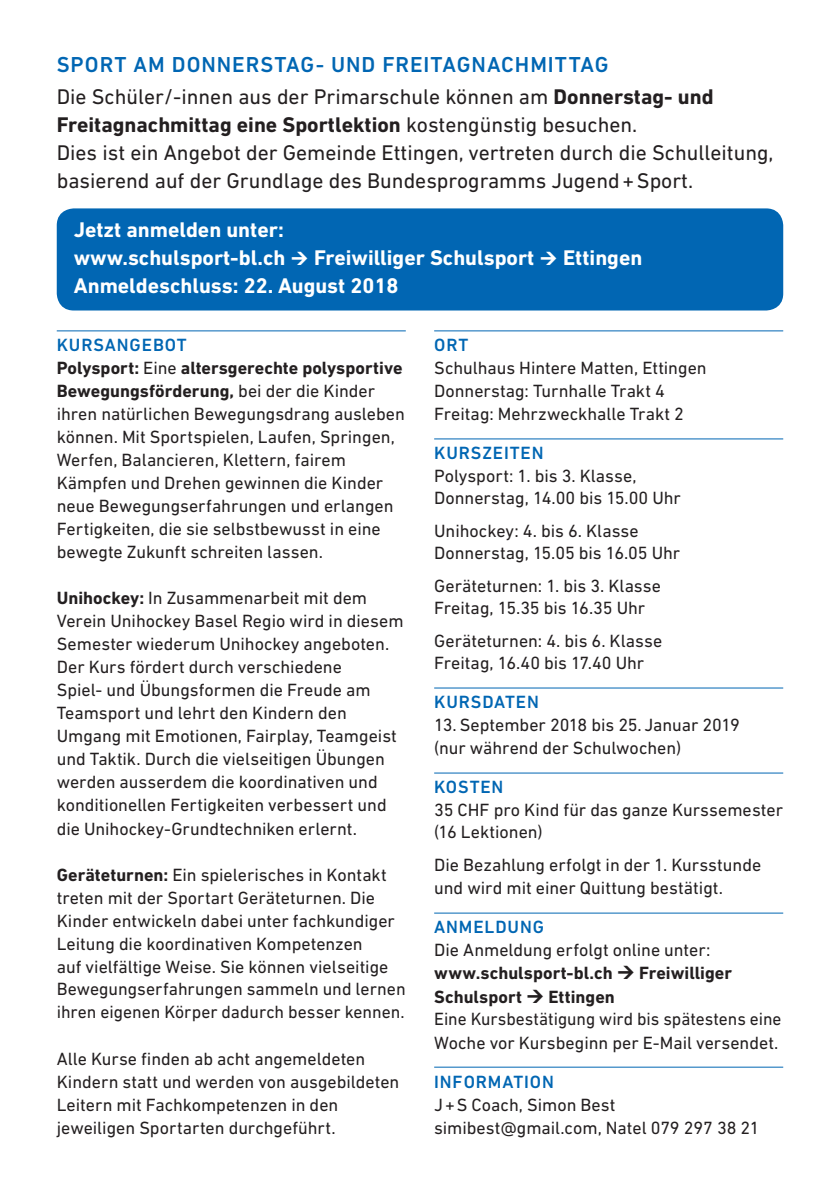
<style>
.page{position:relative;width:840px;height:1191px;background:#fff}
.page>*{position:absolute;margin:0;border:0;box-sizing:border-box;transform-origin:0 0}
.t1{font:500 22px "DIN Next LT Pro";letter-spacing:.04em;color:#0166b3}
.t2{font:21.6px/28px "DIN Next LT Pro";color:#231f20}
.t3{font:700 21.6px/28px "DIN Next LT Pro";color:#fff}
.t4{font:18px/23px "DIN Next LT Pro";color:#231f20}
.t5{font:700 18px "DIN Next LT Pro";color:#231f20}
.t6{font:500 18px "DIN Next LT Pro";letter-spacing:.05em;color:#0166b3}
.s1{font-weight:700}
.s2{font-weight:500;color:#0166b3}
</style>
<div class="page">
<hr style="left:57px;top:330px;width:348px;height:1px;background:#0166b3">
<hr style="left:434px;top:330px;width:348px;height:1px;background:#0166b3">
<hr style="left:434px;top:438px;width:348px;height:1px;background:#0166b3">
<hr style="left:434px;top:687px;width:348px;height:1px;background:#0166b3">
<hr style="left:434px;top:772px;width:348px;height:1px;background:#0166b3">
<hr style="left:434px;top:912px;width:348px;height:1px;background:#0166b3">
<hr style="left:434px;top:1066px;width:348px;height:1px;background:#0166b3">
<div style="left:57px;top:208px;width:725px;height:102px;background:#0166b3;border-radius:17px"></div>
<p class="t1" style="left:57px;top:52px;width:553px">SPORT AM DONNERSTAG- UND FREITAGNACHMITTAG</p>
<p class="t2" style="left:57px;top:82px;width:718px">Die Schüler/-innen aus der Primarschule können am <span class="s1">Donnerstag- und Freitagnachmittag eine Sportlektion</span> kostengünstig besuchen.<br>Dies ist ein Angebot der Gemeinde Ettingen, vertreten durch die Schulleitung, basierend auf der Grundlage des Bundesprogramms Jugend+Sport.</p>
<p class="t3" style="left:74px;top:216px;width:213px">Jetzt anmelden unter: www.schulsport-bl.ch</p>
<p class="t3" style="left:314px;top:244px;width:222px">Freiwilliger Schulsport</p>
<p class="t3" style="left:562px;top:244px;width:81px">Ettingen</p>
<p class="t3" style="left:74px;top:272px;width:326px">Anmeldeschluss: 22. August 2018</p>
<p class="t4" style="left:57px;top:333px;width:349px"><span class="s2">KURSANGEBOT<br></span><span class="s1">Polysport:</span> Eine <span class="s1">altersgerechte polysportive Bewegungsförderung,</span> bei der die Kinder ihren natürlichen Bewegungsdrang ausleben können. Mit Sportspielen, Laufen, Springen, Werfen, Balancieren, Klettern, fairem Kämpfen und Drehen gewinnen die Kinder neue Bewegungserfahrungen und erlangen Fertigkeiten, die sie selbstbewusst in eine bewegte Zukunft schreiten lassen.</p>
<p class="t4" style="left:57px;top:586px;width:348px"><span class="s1">Unihockey:</span> In Zusammenarbeit mit dem Verein Unihockey Basel Regio wird in diesem Semester wiederum Unihockey angeboten.<br>Der Kurs fördert durch verschiedene<br>Spiel- und Übungsformen die Freude am Teamsport und lehrt den Kindern den Umgang mit Emotionen, Fairplay, Teamgeist und Taktik. Durch die vielseitigen Übungen werden ausserdem die koordinativen und konditionellen Fertigkeiten verbessert und die Unihockey-Grundtechniken erlernt.</p>
<p class="t4" style="left:57px;top:862px;width:350px"><span class="s1">Geräteturnen:</span> Ein spielerisches in Kontakt treten mit der Sportart Geräteturnen. Die Kinder entwickeln dabei unter fachkundiger Leitung die koordinativen Kompetenzen<br>auf vielfältige Weise. Sie können vielseitige Bewegungserfahrungen sammeln und lernen ihren eigenen Körper dadurch besser kennen.</p>
<p class="t4" style="left:57px;top:1046px;width:344px">Alle Kurse finden ab acht angemeldeten Kindern statt und werden von ausgebildeten Leitern mit Fachkompetenzen in den jeweiligen Sportarten durchgeführt.</p>
<p class="t6" style="left:434px;top:335px;width:36px">ORT</p>
<p class="t4" style="left:434px;top:356px;width:274px">Schulhaus Hintere Matten, Ettingen<br>Donnerstag: Turnhalle Trakt 4<br>Freitag: Mehrzweckhalle Trakt 2</p>
<p class="t6" style="left:434px;top:443px;width:111px">KURSZEITEN</p>
<p class="t4" style="left:434px;top:465px;width:248px;line-height:22px">Polysport: 1. bis 3. Klasse,<br>Donnerstag, 14.00 bis 15.00 Uhr</p>
<p class="t4" style="left:434px;top:520px;width:247px;line-height:22px">Unihockey: 4. bis 6. Klasse<br>Donnerstag, 15.05 bis 16.05 Uhr</p>
<p class="t4" style="left:434px;top:575px;width:228px;line-height:22px">Geräteturnen: 1. bis 3. Klasse<br>Freitag, 15.35 bis 16.35 Uhr</p>
<p class="t4" style="left:434px;top:630px;width:229px;line-height:22px">Geräteturnen: 4. bis 6. Klasse<br>Freitag, 16.40 bis 17.40 Uhr</p>
<p class="t6" style="left:434px;top:692px;width:106px">KURSDATEN</p>
<p class="t4" style="left:434px;top:713px;width:307px">13. September 2018 bis 25. Januar 2019 (nur während der Schulwochen)</p>
<p class="t6" style="left:434px;top:777px;width:71px">KOSTEN</p>
<p class="t4" style="left:434px;top:799px;width:350px;line-height:22px">35 CHF pro Kind für das ganze Kurssemester (16 Lektionen)</p>
<p class="t4" style="left:434px;top:853px;width:328px">Die Bezahlung erfolgt in der 1. Kursstunde und wird mit einer Quittung bestätigt.</p>
<p class="t6" style="left:434px;top:917px;width:111px">ANMELDUNG</p>
<p class="t4" style="left:434px;top:938px;width:278px">Die Anmeldung erfolgt online unter:</p>
<p class="t5" style="left:434px;top:962px;width:180px">www.schulsport-bl.ch</p>
<p class="t5" style="left:638px;top:962px;width:94px">Freiwilliger</p>
<p class="t5" style="left:434px;top:985px;width:89px">Schulsport</p>
<p class="t5" style="left:548px;top:985px;width:68px">Ettingen</p>
<p class="t4" style="left:434px;top:1007px;width:348px">Eine Kursbestätigung wird bis spätestens eine<br>Woche vor Kursbeginn per E-Mail versendet.</p>
<p class="t6" style="left:434px;top:1071px;width:121px">INFORMATION</p>
<p class="t4" style="left:434px;top:1092px;width:327px">J+S Coach, Simon Best simibest@gmail.com, Natel 079 297 38 21</p>
</div>
